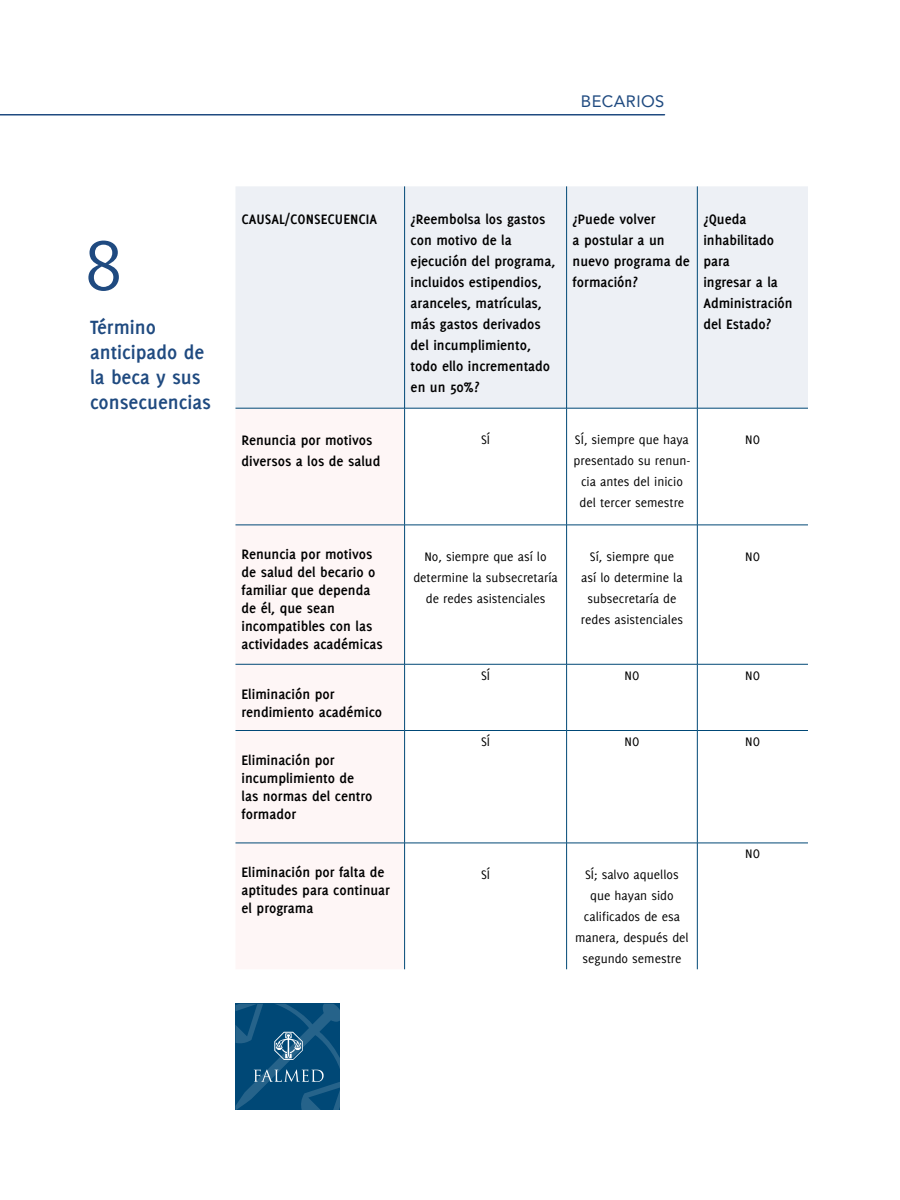
<style>
.page{position:relative;width:900px;height:1200px;background:#fff}
.page>*{position:absolute;margin:0;border:0;box-sizing:border-box;transform-origin:0 0}
.t1{font:72px "gob CL";color:#1f4a80}
.t2{font:700 21px/25.2px "Delicious";color:#1f4a80}
.t3{font:16.5px "Avenir";letter-spacing:.025em;color:#1f4a80}
.t4{font:700 15px/21px "Delicious";color:#000}
.t5{font:13.5px/21px "Delicious";color:#000;text-align:center}
</style>
<div class="page">
<svg style="left:236px;top:1004px;width:104px;height:105px"></svg>
<hr style="left:0;top:114px;width:664px;height:2px;background:#1f4a80">
<div style="left:236px;top:186px;width:572px;height:222px;background:#edf0f5"></div>
<div style="left:236px;top:524px;width:168px;height:319px;background:#fef6f6"></div>
<hr style="left:404px;top:186px;width:1px;height:222px;background:#004876">
<hr style="left:566px;top:186px;width:1px;height:222px;background:#004876">
<hr style="left:697px;top:186px;width:1px;height:222px;background:#004876">
<hr style="left:236px;top:408px;width:169px;height:1px;background:#004876">
<hr style="left:405px;top:408px;width:162px;height:1px;background:#004876">
<hr style="left:404px;top:408px;width:1px;height:117px;background:#004876">
<hr style="left:567px;top:408px;width:130px;height:1px;background:#004876">
<hr style="left:566px;top:408px;width:1px;height:117px;background:#004876">
<hr style="left:697px;top:408px;width:111px;height:1px;background:#004876">
<hr style="left:697px;top:408px;width:1px;height:117px;background:#004876">
<hr style="left:236px;top:525px;width:169px;height:1px;background:#004876">
<hr style="left:405px;top:525px;width:162px;height:1px;background:#004876">
<hr style="left:404px;top:525px;width:1px;height:139px;background:#004876">
<hr style="left:567px;top:525px;width:130px;height:1px;background:#004876">
<hr style="left:566px;top:525px;width:1px;height:139px;background:#004876">
<hr style="left:697px;top:525px;width:111px;height:1px;background:#004876">
<hr style="left:697px;top:525px;width:1px;height:139px;background:#004876">
<hr style="left:236px;top:664px;width:169px;height:1px;background:#004876">
<hr style="left:405px;top:664px;width:162px;height:1px;background:#004876">
<hr style="left:404px;top:664px;width:1px;height:66px;background:#004876">
<hr style="left:567px;top:664px;width:130px;height:1px;background:#004876">
<hr style="left:566px;top:664px;width:1px;height:66px;background:#004876">
<hr style="left:697px;top:664px;width:111px;height:1px;background:#004876">
<hr style="left:697px;top:664px;width:1px;height:66px;background:#004876">
<hr style="left:236px;top:730px;width:169px;height:1px;background:#004876">
<hr style="left:405px;top:730px;width:162px;height:1px;background:#004876">
<hr style="left:404px;top:731px;width:1px;height:112px;background:#004876">
<hr style="left:567px;top:730px;width:130px;height:1px;background:#004876">
<hr style="left:566px;top:731px;width:1px;height:112px;background:#004876">
<hr style="left:697px;top:730px;width:111px;height:1px;background:#004876">
<hr style="left:697px;top:731px;width:1px;height:112px;background:#004876">
<hr style="left:236px;top:843px;width:169px;height:1px;background:#004876">
<hr style="left:405px;top:843px;width:162px;height:1px;background:#004876">
<hr style="left:404px;top:843px;width:1px;height:126px;background:#004876">
<hr style="left:567px;top:843px;width:130px;height:1px;background:#004876">
<hr style="left:566px;top:843px;width:1px;height:126px;background:#004876">
<hr style="left:697px;top:843px;width:111px;height:1px;background:#004876">
<hr style="left:697px;top:843px;width:1px;height:126px;background:#004876">
<p class="t3" style="left:581px;top:88px;width:85px">BECARIOS</p>
<h1 class="t1" style="left:84px;top:217px;width:40px">8</h1>
<h2 class="t2" style="left:90px;top:314px;width:123px">Término anticipado de la beca y sus consecuencias</h2>
<p class="t4" style="left:242px;top:208px;width:137px">CAUSAL/CONSECUENCIA</p>
<p class="t4" style="left:411px;top:208px;width:146px">¿Reembolsa los gastos con motivo de la ejecución del programa, incluidos estipendios, aranceles, matrículas, más gastos derivados del incumplimiento, todo ello incrementado en un 50%?</p>
<p class="t4" style="left:573px;top:208px;width:119px">¿Puede volver<br>a postular a un nuevo programa de formación?</p>
<p class="t4" style="left:703px;top:208px;width:91px">¿Queda inhabilitado para<br>ingresar a la<br>Administración del Estado?</p>
<p class="t4" style="left:242px;top:430px;width:140px">Renuncia por motivos diversos a los de salud</p>
<p class="t5" style="left:481px;top:429px;width:11px">SÍ</p>
<p class="t5" style="left:573px;top:429px;width:118px">SÍ, siempre que haya presentado su renun&shy;cia antes del inicio del tercer semestre</p>
<p class="t5" style="left:745px;top:429px;width:16px">NO</p>
<p class="t4" style="left:242px;top:545px;width:143px;line-height:18px">Renuncia por motivos de salud del becario o familiar que dependa de él, que sean incompatibles con las actividades académicas</p>
<p class="t5" style="left:413px;top:546px;width:146px">No, siempre que así lo determine la subsecretaría de redes asistenciales</p>
<p class="t5" style="left:581px;top:546px;width:104px">Sí, siempre que así lo determine la subsecretaría de redes asistenciales</p>
<p class="t5" style="left:745px;top:546px;width:16px">NO</p>
<p class="t4" style="left:242px;top:685px;width:142px;line-height:18px">Eliminación por rendimiento académico</p>
<p class="t5" style="left:481px;top:665px;width:11px">SÍ</p>
<p class="t5" style="left:625px;top:665px;width:16px">NO</p>
<p class="t5" style="left:745px;top:665px;width:16px">NO</p>
<p class="t4" style="left:242px;top:751px;width:132px;line-height:18px">Eliminación por incumplimiento de las normas del centro formador</p>
<p class="t5" style="left:481px;top:731px;width:11px">SÍ</p>
<p class="t5" style="left:625px;top:731px;width:16px">NO</p>
<p class="t5" style="left:745px;top:731px;width:16px">NO</p>
<p class="t5" style="left:745px;top:843px;width:16px">NO</p>
<p class="t4" style="left:242px;top:863px;width:150px;line-height:18px">Eliminación por falta de aptitudes para continuar el programa</p>
<p class="t5" style="left:481px;top:864px;width:11px">SÍ</p>
<p class="t5" style="left:575px;top:864px;width:115px">SÍ; salvo aquellos que hayan sido calificados de esa manera, después del segundo semestre</p>
</div>
